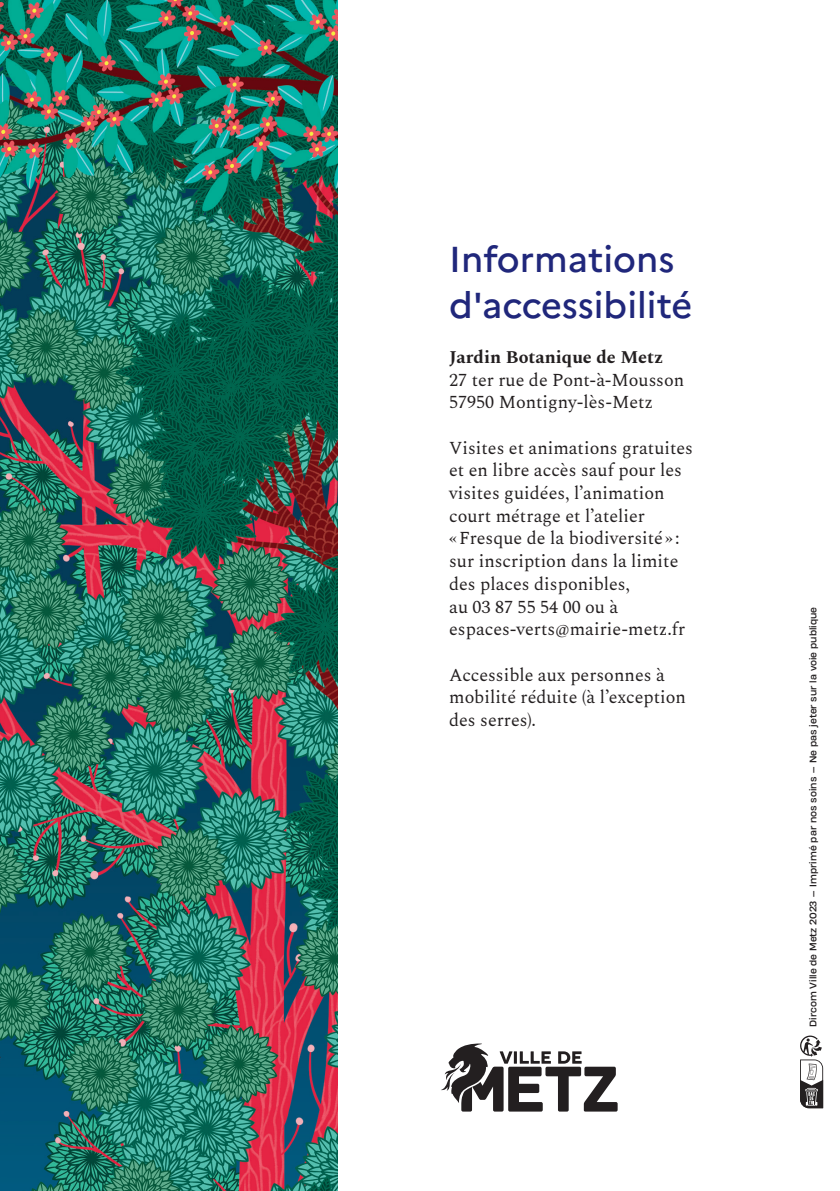
<style>
.page{position:relative;width:840px;height:1191px;background:#fff}
.page>*{position:absolute;margin:0;border:0;box-sizing:border-box;transform-origin:0 0}
.t1{font:500 36px/45.4px "Marianne";color:#20277b}
.t2{font:18px/22.6px "Spectral";color:#231f20}
.t3{font:700 18px "Spectral";color:#231f20}
.Signature_VDM_noir{font:9px "Heading Now 74";color:#231f20}
</style>
<div class="page">
<img style="left:0;top:0;width:337px;height:1191px">
<svg style="left:441px;top:1043px;width:176px;height:68px"></svg>
<svg style="left:800px;top:1035px;width:22px;height:73px"></svg>
<h1 class="t1" style="left:449px;top:234px;width:245px">Informations d'accessibilité</h1>
<p class="t3" style="left:449px;top:344px;width:215px">Jardin Botanique de Metz</p>
<p class="t2" style="left:449px;top:367px;width:236px">27 ter rue de Pont-à-Mousson</p>
<p class="t2" style="left:449px;top:390px;width:205px">57950 Montigny-lès-Metz</p>
<p class="t2" style="left:449px;top:435px;width:245px">Visites et animations gratuites et en libre accès sauf pour les visites guidées, l’animation court métrage et l’atelier<br>« Fresque de la biodiversité » : sur inscription dans la limite des places disponibles,<br>au 03 87 55 54 00 ou à espaces-verts@mairie-metz.fr</p>
<p class="t2" style="left:449px;top:662px;width:238px">Accessible aux personnes à mobilité réduite (à l’exception des serres).</p>
<p class="Signature_VDM_noir" style="left:805px;top:1026px;width:421px;rotate:-90deg">Dircom Ville de Metz 2023 — Imprimé par nos soins — Ne pas jeter sur la voie publique</p>
</div>
